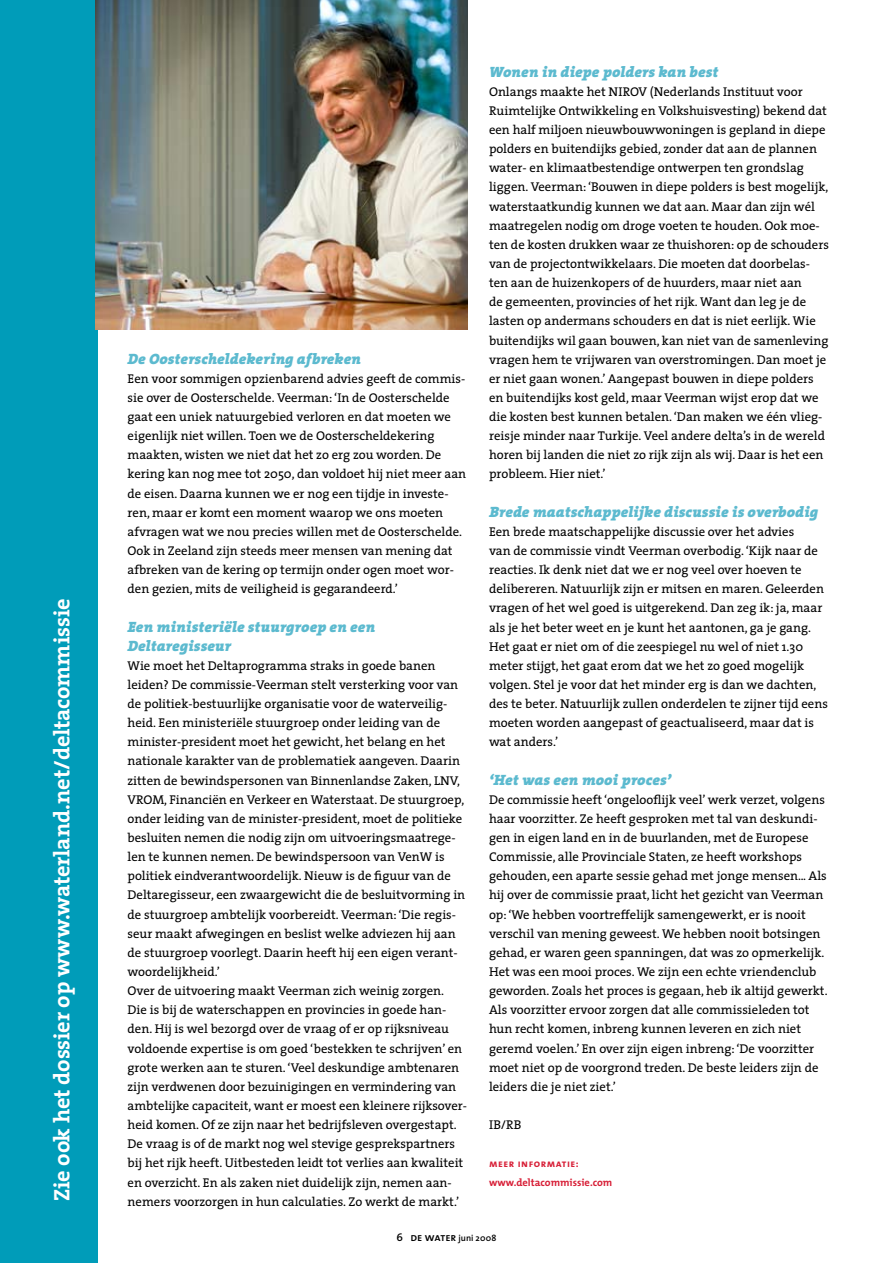
<style>
.page{position:relative;width:893px;height:1263px;background:#fff}
.page>*{position:absolute;margin:0;border:0;box-sizing:border-box;transform-origin:0 0}
.t1{font:700 22.5px "The Serif";letter-spacing:-.01em;color:#fff}
.t2{font:italic 900 15px/19.2px "The Serif";color:#5cbacf}
.t3{font:12.75px/19.2px "The Serif";color:#000}
.t4{font:11.25px "The Sans Semi Bold Caps";letter-spacing:.005em;color:#000}
.t5{font:700 10.5px "The Mix";color:#d71e36}
.t6{font:10.5px "The Mix Bold Caps";letter-spacing:.05em;color:#d71e36}
.s1{font-family:"The Sans";font-weight:600;font-size:9px}
</style>
<div class="page">
<div style="left:0;top:0;width:98px;height:1263px;background:#009cb9"></div>
<img style="left:96px;top:0;width:372px;height:330px">
<h1 class="t1" style="left:43px;top:1201px;width:604px;rotate:-90deg">Zie ook het dossier op www.waterland.net/deltacommissie</h1>
<p class="t2" style="left:128px;top:349px;width:235px">De Oosterscheldekering afbreken</p>
<p class="t3" style="left:128px;top:368px;width:340px">Een voor sommigen opzienbarend advies geeft de commis&shy;sie over de Oosterschelde. Veerman: ‘In de Oosterschelde gaat een uniek natuurgebied verloren en dat moeten we eigenlijk niet willen. Toen we de Oosterscheldekering maakten, wisten we niet dat het zo erg zou worden. De kering kan nog mee tot 2050, dan voldoet hij niet meer aan de eisen. Daarna kunnen we er nog een tijdje in investe&shy;ren, maar er komt een moment waarop we ons moeten afvragen wat we nou precies willen met de Oosterschelde.<br>Ook in Zeeland zijn steeds meer mensen van mening dat afbreken van de kering op termijn onder ogen moet wor&shy;den gezien, mits de veiligheid is gegarandeerd.’</p>
<p class="t2" style="left:128px;top:616px;width:249px">Een ministeriële stuurgroep en een<br>Deltaregisseur</p>
<p class="t3" style="left:128px;top:655px;width:341px">Wie moet het Deltaprogramma straks in goede banen leiden? De commissie-Veerman stelt versterking voor van de politiek-bestuurlijke organisatie voor de waterveilig&shy;heid. Een ministeriële stuurgroep onder leiding van de minister-president moet het gewicht, het belang en het nationale karakter van de problematiek aangeven. Daarin zitten de bewindspersonen van Binnenlandse Zaken, LNV, VROM, Financiën en Verkeer en Waterstaat. De stuurgroep, onder leiding van de minister-president, moet de politieke besluiten nemen die nodig zijn om uitvoeringsmaatrege&shy;len te kunnen nemen. De bewindspersoon van VenW is politiek eindverantwoordelijk. Nieuw is de figuur van de Deltaregisseur, een zwaargewicht die de besluitvorming in de stuurgroep ambtelijk voorbereidt. Veerman: ‘Die regis&shy;seur maakt afwegingen en beslist welke adviezen hij aan de stuurgroep voorlegt. Daarin heeft hij een eigen verant&shy;woordelijkheid.’<br>Over de uitvoering maakt Veerman zich weinig zorgen.<br>Die is bij de waterschappen en provincies in goede han&shy;den. Hij is wel bezorgd over de vraag of er op rijksniveau voldoende expertise is om goed ‘bestekken te schrijven’ en grote werken aan te sturen. ‘Veel deskundige ambtenaren zijn verdwenen door bezuinigingen en vermindering van ambtelijke capaciteit, want er moest een kleinere rijksover&shy;heid komen. Of ze zijn naar het bedrijfsleven overgestapt.<br>De vraag is of de markt nog wel stevige gesprekspartners bij het rijk heeft. Uitbesteden leidt tot verlies aan kwaliteit en overzicht. En als zaken niet duidelijk zijn, nemen aan&shy;nemers voorzorgen in hun calculaties. Zo werkt de markt.’</p>
<p class="t2" style="left:489px;top:62px;width:231px">Wonen in diepe polders kan best</p>
<p class="t3" style="left:489px;top:81px;width:341px">Onlangs maakte het NIROV (Nederlands Instituut voor Ruimtelijke Ontwikkeling en Volkshuisvesting) bekend dat een half miljoen nieuwbouwwoningen is gepland in diepe polders en buitendijks gebied, zonder dat aan de plannen water- en klimaatbestendige ontwerpen ten grondslag liggen. Veerman: ‘Bouwen in diepe polders is best mogelijk, waterstaatkundig kunnen we dat aan. Maar dan zijn wél maatregelen nodig om droge voeten te houden. Ook moe&shy;ten de kosten drukken waar ze thuishoren: op de schouders van de projectontwikkelaars. Die moeten dat doorbelas&shy;ten aan de huizenkopers of de huurders, maar niet aan<br>de gemeenten, provincies of het rijk. Want dan leg je de lasten op andermans schouders en dat is niet eerlijk. Wie buitendijks wil gaan bouwen, kan niet van de samenleving vragen hem te vrijwaren van overstromingen. Dan moet je er niet gaan wonen.’ Aangepast bouwen in diepe polders en buitendijks kost geld, maar Veerman wijst erop dat we die kosten best kunnen betalen. ‘Dan maken we één vlieg&shy;reisje minder naar Turkije. Veel andere delta’s in de wereld horen bij landen die niet zo rijk zijn als wij. Daar is het een probleem. Hier niet.’</p>
<p class="t2" style="left:489px;top:502px;width:331px">Brede maatschappelijke discussie is overbodig</p>
<p class="t3" style="left:489px;top:521px;width:340px">Een brede maatschappelijke discussie over het advies<br>van de commissie vindt Veerman overbodig. ‘Kijk naar de reacties. Ik denk niet dat we er nog veel over hoeven te delibereren. Natuurlijk zijn er mitsen en maren. Geleerden vragen of het wel goed is uitgerekend. Dan zeg ik: ja, maar als je het beter weet en je kunt het aantonen, ga je gang.<br>Het gaat er niet om of die zeespiegel nu wel of niet 1.30 meter stijgt, het gaat erom dat we het zo goed mogelijk volgen. Stel je voor dat het minder erg is dan we dachten, des te beter. Natuurlijk zullen onderdelen te zijner tijd eens moeten worden aangepast of geactualiseerd, maar dat is wat anders.’</p>
<p class="t2" style="left:489px;top:770px;width:184px">‘Het was een mooi proces’</p>
<p class="t3" style="left:489px;top:789px;width:340px">De commissie heeft ‘ongelooflijk veel’ werk verzet, volgens haar voorzitter. Ze heeft gesproken met tal van deskundi&shy;gen in eigen land en in de buurlanden, met de Europese Commissie, alle Provinciale Staten, ze heeft workshops gehouden, een aparte sessie gehad met jonge mensen... Als hij over de commissie praat, licht het gezicht van Veerman op: ‘We hebben voortreffelijk samengewerkt, er is nooit verschil van mening geweest. We hebben nooit botsingen gehad, er waren geen spanningen, dat was zo opmerkelijk.<br>Het was een mooi proces. We zijn een echte vriendenclub geworden. Zoals het proces is gegaan, heb ik altijd gewerkt.<br>Als voorzitter ervoor zorgen dat alle commissieleden tot hun recht komen, inbreng kunnen leveren en zich niet geremd voelen.’ En over zijn eigen inbreng: ‘De voorzitter moet niet op de voorgrond treden. De beste leiders zijn de leiders die je niet ziet.’</p>
<p class="t3" style="left:489px;top:1115px;width:34px">IB/RB</p>
<p class="t6" style="left:489px;top:1155px;width:91px">meer informatie:</p>
<p class="t5" style="left:489px;top:1174px;width:125px">www.deltacommissie.com</p>
<p class="t4" style="left:397px;top:1227px;width:101px">6 de water <span class="s1">juni 2008</span></p>
</div>
